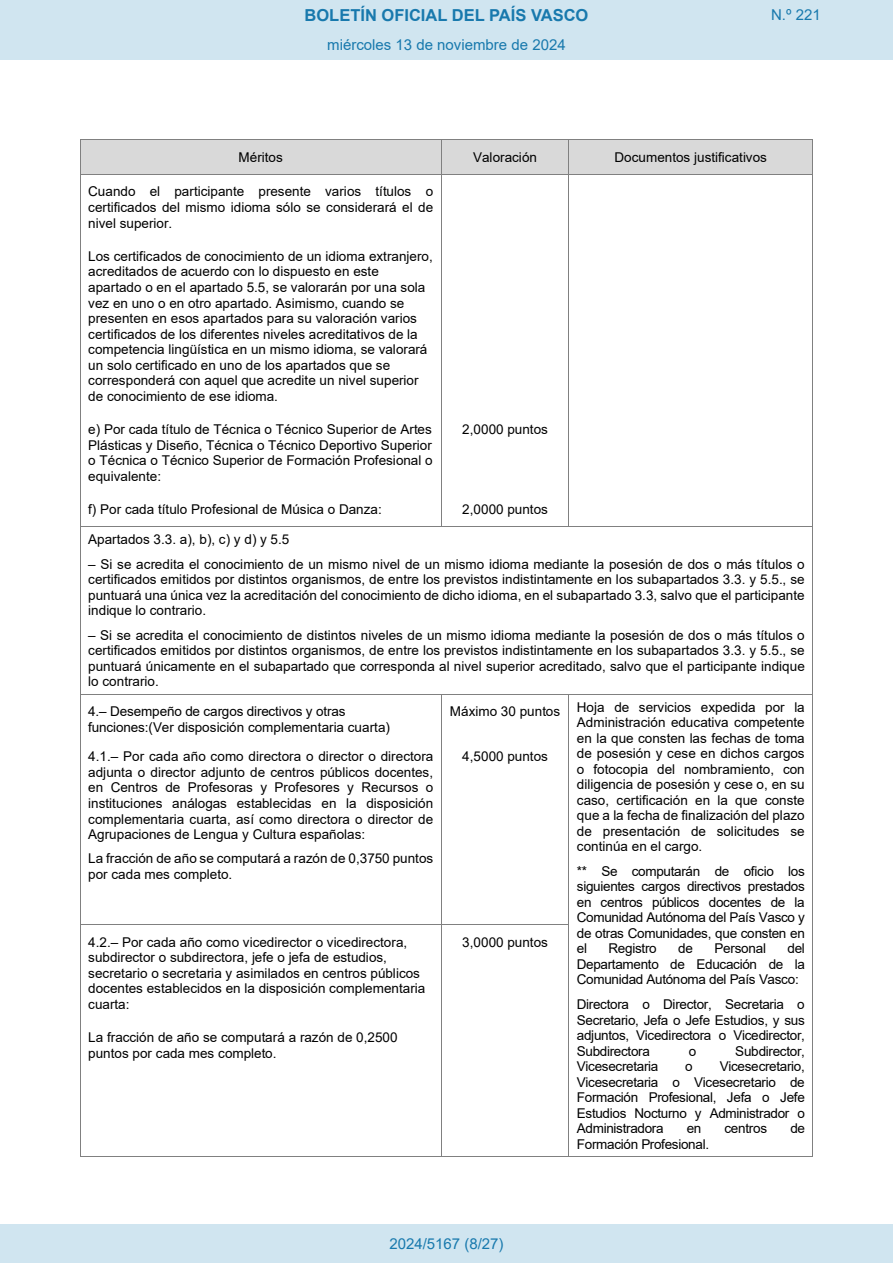
<style>
.page{position:relative;width:893px;height:1263px;background:#fff}
.page>*{position:absolute;margin:0;border:0;box-sizing:border-box;transform-origin:0 0}
.t1{font:700 16.5px "Arial";color:#1879ad}
.Paginacion_Centro{font:15px "Arial";color:#1879ad}
.t2{font:13.5px/15.5px "Arial";color:#000;text-align:justify}
.t3{font:13.5px "Arial";letter-spacing:-.025em;color:#000}
.t4{font:13.5px "Arial";letter-spacing:-.02em;color:#000}
</style>
<div class="page">
<div style="left:80px;top:140px;width:361px;height:34px;background:#d9d9d9"></div>
<div style="left:442px;top:140px;width:126px;height:34px;background:#d9d9d9"></div>
<div style="left:569px;top:140px;width:243px;height:34px;background:#d9d9d9"></div>
<hr style="left:80px;top:139px;width:361px;height:1px;background:#808080">
<hr style="left:442px;top:139px;width:126px;height:1px;background:#808080">
<hr style="left:569px;top:139px;width:243px;height:1px;background:#808080">
<hr style="left:80px;top:140px;width:1px;height:34px;background:#808080">
<hr style="left:441px;top:140px;width:1px;height:34px;background:#808080">
<hr style="left:568px;top:140px;width:1px;height:34px;background:#808080">
<hr style="left:812px;top:140px;width:1px;height:34px;background:#808080">
<hr style="left:80px;top:174px;width:361px;height:1px;background:#808080">
<hr style="left:442px;top:174px;width:126px;height:1px;background:#808080">
<hr style="left:569px;top:174px;width:243px;height:1px;background:#808080">
<hr style="left:80px;top:175px;width:1px;height:238px;background:#808080">
<hr style="left:441px;top:175px;width:1px;height:238px;background:#808080">
<hr style="left:568px;top:175px;width:1px;height:238px;background:#808080">
<hr style="left:812px;top:175px;width:1px;height:238px;background:#808080">
<hr style="left:80px;top:413px;width:1px;height:80px;background:#808080">
<hr style="left:441px;top:413px;width:1px;height:80px;background:#808080">
<hr style="left:568px;top:413px;width:1px;height:80px;background:#808080">
<hr style="left:812px;top:413px;width:1px;height:80px;background:#808080">
<hr style="left:80px;top:493px;width:1px;height:33px;background:#808080">
<hr style="left:441px;top:493px;width:1px;height:33px;background:#808080">
<hr style="left:568px;top:493px;width:1px;height:33px;background:#808080">
<hr style="left:812px;top:493px;width:1px;height:33px;background:#808080">
<hr style="left:80px;top:526px;width:361px;height:1px;background:#808080">
<hr style="left:442px;top:526px;width:126px;height:1px;background:#808080">
<hr style="left:569px;top:526px;width:243px;height:1px;background:#808080">
<hr style="left:80px;top:527px;width:1px;height:167px;background:#808080">
<hr style="left:812px;top:527px;width:1px;height:167px;background:#808080">
<hr style="left:80px;top:694px;width:361px;height:1px;background:#808080">
<hr style="left:442px;top:694px;width:126px;height:1px;background:#808080">
<hr style="left:569px;top:694px;width:243px;height:1px;background:#808080">
<hr style="left:80px;top:694px;width:1px;height:45px;background:#808080">
<hr style="left:441px;top:694px;width:1px;height:45px;background:#808080">
<hr style="left:568px;top:694px;width:1px;height:45px;background:#808080">
<hr style="left:812px;top:694px;width:1px;height:45px;background:#808080">
<hr style="left:80px;top:740px;width:1px;height:184px;background:#808080">
<hr style="left:441px;top:740px;width:1px;height:184px;background:#808080">
<hr style="left:568px;top:740px;width:1px;height:184px;background:#808080">
<hr style="left:812px;top:740px;width:1px;height:184px;background:#808080">
<hr style="left:80px;top:924px;width:361px;height:1px;background:#808080">
<hr style="left:442px;top:924px;width:126px;height:1px;background:#808080">
<hr style="left:80px;top:925px;width:1px;height:231px;background:#808080">
<hr style="left:80px;top:1156px;width:361px;height:1px;background:#808080">
<hr style="left:441px;top:925px;width:1px;height:231px;background:#808080">
<hr style="left:442px;top:1156px;width:126px;height:1px;background:#808080">
<hr style="left:568px;top:925px;width:1px;height:231px;background:#808080">
<hr style="left:569px;top:1156px;width:243px;height:1px;background:#808080">
<hr style="left:812px;top:925px;width:1px;height:231px;background:#808080">
<div style="left:0;top:0;width:893px;height:60px;background:#d0e5f0"></div>
<div style="left:0;top:1225px;width:893px;height:38px;background:#d0e5f0"></div>
<p class="t1" style="left:305px;top:3px;width:285px">BOLETÍN OFICIAL DEL PAÍS VASCO</p>
<p class="Paginacion_Centro" style="left:771px;top:5px;width:51px">N.º 221</p>
<p class="Paginacion_Centro" style="left:327px;top:35px;width:240px">miércoles 13 de noviembre de 2024</p>
<p class="t2" style="left:238px;top:149px;width:46px">Méritos</p>
<p class="t2" style="left:473px;top:149px;width:65px">Valoración</p>
<p class="t2" style="left:614px;top:149px;width:154px">Documentos justificativos</p>
<p class="t2" style="left:88px;top:184px;width:346px">Cuando el participante presente varios títulos o certificados del mismo idioma sólo se considerará el de nivel superior.</p>
<p class="t2" style="left:88px;top:248px;width:346px;text-align:left">Los certificados de conocimiento de un idioma extranjero, acreditados de acuerdo con lo dispuesto en este apartado o en el apartado 5.5, se valorarán por una sola vez en uno o en otro apartado. Asimismo, cuando se presenten en esos apartados para su valoración varios certificados de los diferentes niveles acreditativos de la competencia lingüística en un mismo idioma, se valorará un solo certificado en uno de los apartados que se corresponderá con aquel que acredite un nivel superior de conocimiento de ese idioma.</p>
<p class="t2" style="left:88px;top:421px;width:346px">e) Por cada título de Técnica o Técnico Superior de Artes Plásticas y Diseño, Técnica o Técnico Deportivo Superior o Técnica o Técnico Superior de Formación Profesional o equivalente:</p>
<p class="t2" style="left:462px;top:422px;width:87px">2,0000 puntos</p>
<p class="t2" style="left:88px;top:502px;width:295px">f) Por cada título Profesional de Música o Danza:</p>
<p class="t2" style="left:462px;top:502px;width:87px">2,0000 puntos</p>
<p class="t2" style="left:88px;top:532px;width:203px">Apartados 3.3. a), b), c) y d) y 5.5</p>
<p class="t2" style="left:88px;top:556px;width:718px">– Si se acredita el conocimiento de un mismo nivel de un mismo idioma mediante la posesión de dos o más títulos o certificados emitidos por distintos organismos, de entre los previstos indistintamente en los subapartados 3.3. y 5.5., se puntuará una única vez la acreditación del conocimiento de dicho idioma, en el subapartado 3.3, salvo que el participante indique lo contrario.</p>
<p class="t2" style="left:88px;top:627px;width:718px">– Si se acredita el conocimiento de distintos niveles de un mismo idioma mediante la posesión de dos o más títulos o certificados emitidos por distintos organismos, de entre los previstos indistintamente en los subapartados 3.3. y 5.5., se puntuará únicamente en el subapartado que corresponda al nivel superior acreditado, salvo que el participante indique lo contrario.</p>
<p class="t2" style="left:88px;top:703px;width:303px">4.– Desempeño de cargos directivos y otras funciones:(Ver disposición complementaria cuarta)</p>
<p class="t2" style="left:577px;top:699px;width:229px;text-indent:-127px">Máximo 30 puntos Hoja de servicios expedida por la Administración educativa competente en la que consten las fechas de toma de posesión y cese en dichos cargos o fotocopia del nombramiento, con diligencia de posesión y cese o, en su caso, certificación en la que conste que a la fecha de finalización del plazo de presentación de solicitudes se continúa en el cargo.</p>
<p class="t2" style="left:577px;top:863px;width:230px">** Se computarán de oficio los siguientes cargos directivos prestados en centros públicos docentes de la Comunidad Autónoma del País Vasco y de otras Comunidades, que consten en el</p>
<p class="t2" style="left:88px;top:749px;width:347px">4.1.– Por cada año como directora o director o directora adjunta o director adjunto de centros públicos docentes, en Centros de Profesoras y Profesores y Recursos o instituciones análogas establecidas en la disposición complementaria cuarta, así como directora o director de Agrupaciones de Lengua y Cultura españolas:</p>
<p class="t2" style="left:88px;top:851px;width:346px">La fracción de año se computará a razón de 0,3750 puntos por cada mes completo.</p>
<p class="t2" style="left:462px;top:749px;width:87px">4,5000 puntos</p>
<p class="t2" style="left:88px;top:934px;width:339px;text-align:left">4.2.– Por cada año como vicedirector o vicedirectora, subdirector o subdirectora, jefe o jefa de estudios, secretario o secretaria y asimilados en centros públicos docentes establecidos en la disposición complementaria cuarta:</p>
<p class="t2" style="left:88px;top:1030px;width:311px">La fracción de año se computará a razón de 0,2500 puntos por cada mes completo.</p>
<p class="t2" style="left:462px;top:934px;width:87px">3,0000 puntos</p>
<p class="t2" style="left:577px;top:941px;width:230px;text-indent:211px">del Departamento de Educación de la Comunidad Autónoma del País Vasco:</p>
<p class="t2" style="left:577px;top:996px;width:229px">Directora o Director, Secretaria o Secretario, Jefa o Jefe Estudios, y sus adjuntos, Vicedirectora o Vicedirector, Subdirectora</p>
<p class="t3" style="left:609px;top:939px;width:50px">Registro</p>
<p class="t2" style="left:678px;top:941px;width:16px">de</p>
<p class="t3" style="left:715px;top:939px;width:53px">Personal</p>
<p class="t2" style="left:689px;top:1043px;width:9px">o</p>
<p class="t3" style="left:735px;top:1041px;width:71px">Subdirector,</p>
<p class="t2" style="left:577px;top:1059px;width:229px;text-indent:143px">Vicesecretario, Vicesecretaria o Vicesecretario de Formación Profesional, Jefa o Jefe Estudios Nocturno y Administrador o Administradora</p>
<p class="t3" style="left:577px;top:1057px;width:83px">Vicesecretaria</p>
<p class="t2" style="left:685px;top:1059px;width:9px">o</p>
<p class="t2" style="left:687px;top:1121px;width:16px">en</p>
<p class="t4" style="left:724px;top:1119px;width:44px">centros</p>
<p class="t2" style="left:790px;top:1121px;width:16px">de</p>
<p class="t3" style="left:577px;top:1135px;width:134px">Formación Profesional.</p>
<p class="Paginacion_Centro" style="left:389px;top:1234px;width:116px">2024/5167 (8/27)</p>
</div>
